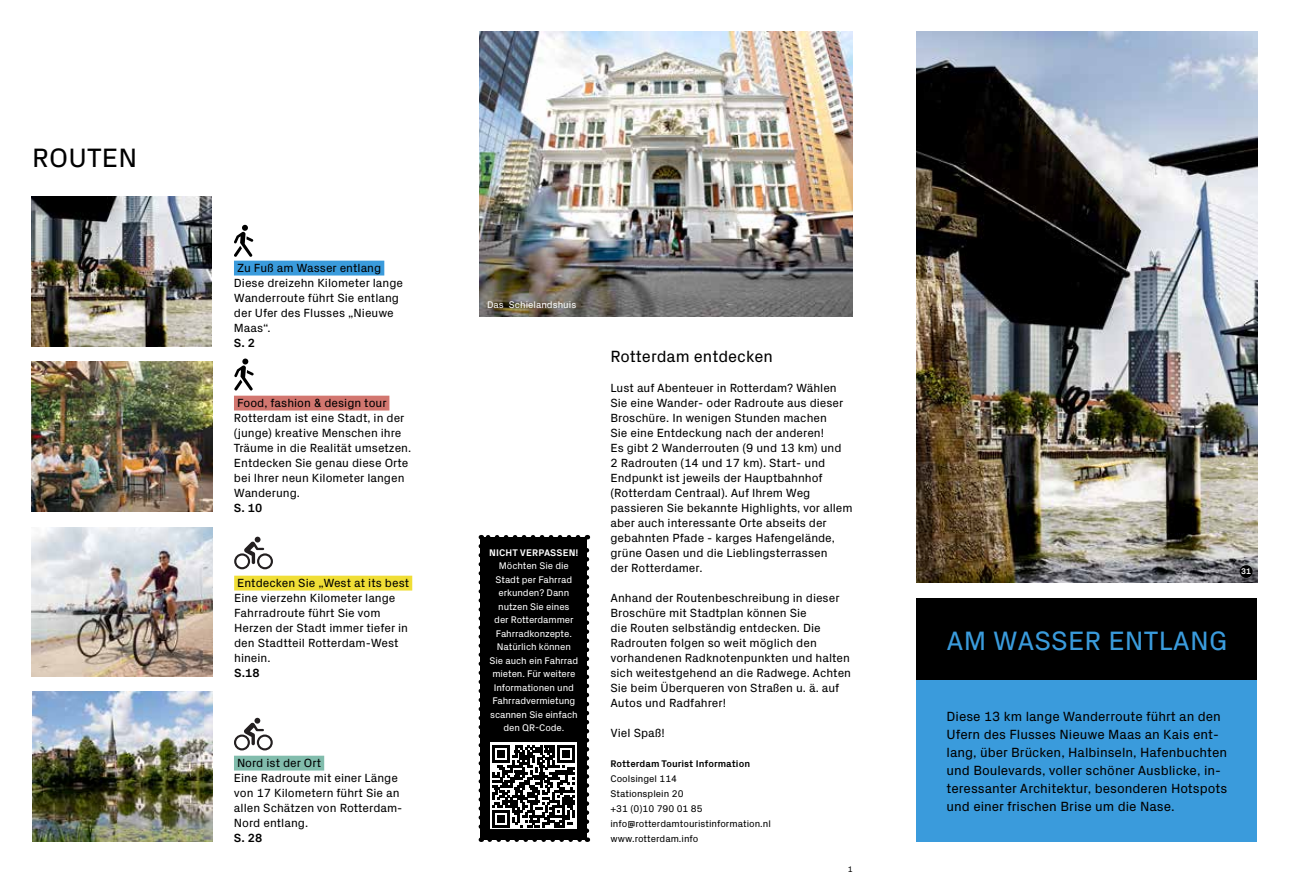
<style>
.page{position:relative;width:1289px;height:893px;background:#fff}
.page>*{position:absolute;margin:0;border:0;box-sizing:border-box;transform-origin:0 0}
.t1{font:27px "Px Grotesk";letter-spacing:.01em;color:#3a9bdc}
.t2{font:27px "Px Grotesk";letter-spacing:.01em;color:#000}
.t3{font:16.5px "Px Grotesk";color:#000}
.t4{font:13.5px/18px "Px Grotesk";color:#000}
.t5{font:12px/15px "Px Grotesk";color:#000}
.t6{font:700 12px "Px Grotesk";color:#000}
.t7{font:9.75px/13.5px "Px Grotesk";letter-spacing:-.01em;color:#fff;text-align:center}
.t8{font:9.75px/15px "Px Grotesk";color:#000}
.t9{font:700 9.75px "Px Grotesk";color:#000}
.t10{font:700 9.75px "Px Grotesk";letter-spacing:.01em;color:#fff}
.t11{font:700 8.25px "Px Grotesk";color:#fff}
.t12{font:8.25px "Px Grotesk";color:#000}
</style>
<div class="page">
<div style="left:916px;top:598px;width:340px;height:83px;background:#000"></div>
<div style="left:916px;top:681px;width:340px;height:161px;background:#3a9bdc"></div>
<img style="left:916px;top:32px;width:340px;height:551px">
<img style="left:479px;top:32px;width:374px;height:285px">
<div style="left:1239px;top:565px;width:13px;height:13px;background:#000;border-radius:50%"></div>
<div style="left:481px;top:537px;width:106px;height:303px;background:#000"></div>
<svg style="left:478px;top:546px;width:5px;height:296px"></svg>
<svg style="left:489px;top:837px;width:99px;height:5px"></svg>
<svg style="left:584px;top:535px;width:5px;height:296px"></svg>
<svg style="left:481px;top:535px;width:97px;height:2px"></svg>
<img style="left:32px;top:692px;width:181px;height:150px">
<img style="left:32px;top:362px;width:181px;height:150px">
<svg style="left:234px;top:225px;width:19px;height:32px"></svg>
<svg style="left:234px;top:359px;width:19px;height:31px"></svg>
<svg style="left:234px;top:537px;width:39px;height:32px"></svg>
<svg style="left:234px;top:718px;width:39px;height:32px"></svg>
<img style="left:31px;top:197px;width:181px;height:150px">
<div style="left:234px;top:756px;width:90px;height:15px;background:#81bcac"></div>
<div style="left:234px;top:261px;width:150px;height:15px;background:#3a9bdc"></div>
<div style="left:234px;top:396px;width:155px;height:15px;background:#d2766f"></div>
<div style="left:234px;top:576px;width:178px;height:15px;background:#f0de36"></div>
<img style="left:32px;top:527px;width:181px;height:150px">
<div style="left:490px;top:742px;width:86px;height:87px;background:#fff"></div>
<svg style="left:492px;top:745px;width:83px;height:82px"></svg>
<div style="left:497px;top:815px;width:8px;height:7px;background:#000"></div>
<h1 class="t2" style="left:32px;top:138px;width:107px">ROUTEN</h1>
<p class="t5" style="left:234px;top:259px;width:171px">Zu Fuß am Wasser entlang<br>Diese dreizehn Kilometer lange<br>Wanderroute führt Sie entlang der Ufer des Flusses „Nieuwe<br>Maas“.</p>
<p class="t6" style="left:234px;top:334px;width:23px">S. 2</p>
<p class="t5" style="left:234px;top:394px;width:179px">Food, fashion &amp; design tour<br>Rotterdam ist eine Stadt, in der (junge) kreative Menschen ihre<br>Träume in die Realität umsetzen.<br>Entdecken Sie genau diese Orte bei Ihrer neun Kilometer langen<br>Wanderung.</p>
<p class="t6" style="left:234px;top:499px;width:30px">S. 10</p>
<p class="t5" style="left:234px;top:574px;width:176px">Entdecken Sie „West at its best<br>Eine vierzehn Kilometer lange<br>Fahrradroute führt Sie vom<br>Herzen der Stadt immer tiefer in den Stadtteil Rotterdam-West hinein.</p>
<p class="t6" style="left:234px;top:664px;width:27px">S.18</p>
<p class="t5" style="left:234px;top:754px;width:170px">Nord ist der Ort<br>Eine Radroute mit einer Länge von 17 Kilometern führt Sie an allen Schätzen von Rotterdam-<br>Nord entlang.</p>
<p class="t6" style="left:234px;top:829px;width:30px">S. 28</p>
<p class="t7" style="left:487px;top:297px;width:91px">Das Schielandshuis</p>
<p class="t10" style="left:489px;top:545px;width:91px">NICHT VERPASSEN!</p>
<p class="t7" style="left:489px;top:558px;width:90px">Möchten Sie die<br>Stadt per Fahrrad erkunden? Dann nutzen Sie eines<br>der Rotterdammer<br>Fahrradkonzepte.<br>Natürlich können<br>Sie auch ein Fahrrad mieten. Für weitere<br>Informationen und<br>Fahrradvermietung scannen Sie einfach den QR-Code.</p>
<h2 class="t3" style="left:610px;top:344px;width:164px">Rotterdam entdecken</h2>
<p class="t5" style="left:610px;top:379px;width:244px">Lust auf Abenteuer in Rotterdam? Wählen Sie eine Wander- oder Radroute aus dieser Broschüre. In wenigen Stunden machen<br>Sie eine Entdeckung nach der anderen!<br>Es gibt 2 Wanderrouten (9 und 13 km) und<br>2 Radrouten (14 und 17 km). Start- und Endpunkt ist jeweils der Hauptbahnhof (Rotterdam Centraal). Auf Ihrem Weg passieren Sie bekannte Highlights, vor allem aber auch interessante Orte abseits der gebahnten Pfade - karges Hafengelände, grüne Oasen und die Lieblingsterrassen<br>der Rotterdamer.</p>
<p class="t5" style="left:610px;top:589px;width:242px">Anhand der Routenbeschreibung in dieser Broschüre mit Stadtplan können Sie<br>die Routen selbständig entdecken. Die Radrouten folgen so weit möglich den vorhandenen Radknotenpunkten und halten sich weitestgehend an die Radwege. Achten Sie beim Überqueren von Straßen u. ä. auf Autos und Radfahrer!</p>
<p class="t5" style="left:610px;top:724px;width:56px">Viel Spaß!</p>
<p class="t9" style="left:610px;top:757px;width:141px">Rotterdam Tourist Information</p>
<p class="t8" style="left:610px;top:770px;width:162px">Coolsingel 114<br>Stationsplein 20<br>+31 (0)10 790 01 85 info@rotterdamtouristinformation.nl www.rotterdam.info</p>
<p class="t12" style="left:848px;top:863px;width:6px">1</p>
<p class="t11" style="left:1241px;top:566px;width:11px">31</p>
<h1 class="t1" style="left:946px;top:621px;width:282px">AM WASSER ENTLANG</h1>
<p class="t4" style="left:946px;top:707px;width:282px">Diese 13 km lange Wanderroute führt an den Ufern des Flusses Nieuwe Maas an Kais ent&shy;lang, über Brücken, Halbinseln, Hafenbuchten und Boulevards, voller schöner Ausblicke, in&shy;teressanter Architektur, besonderen Hotspots und einer frischen Brise um die Nase.</p>
</div>
